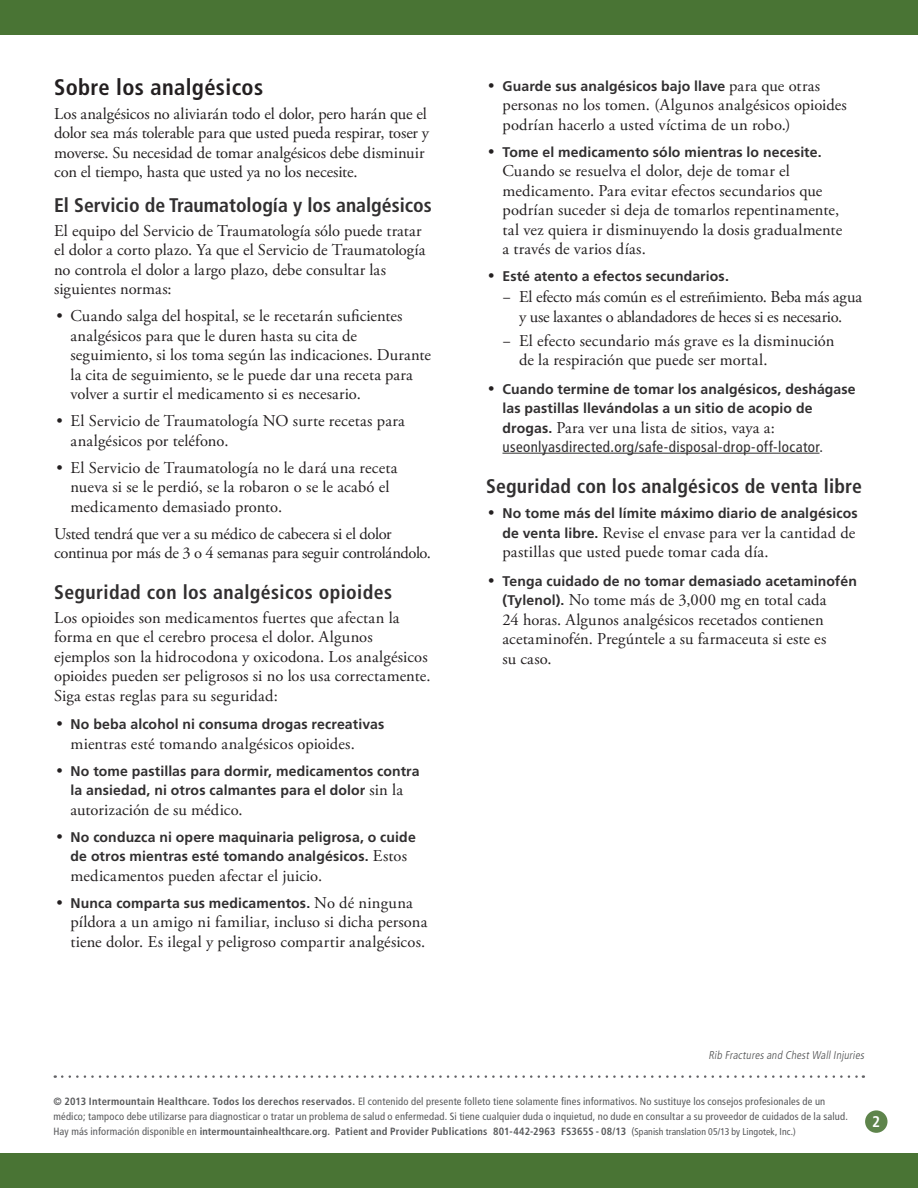
<style>
.page{position:relative;width:918px;height:1188px;background:#fff}
.page>*{position:absolute;margin:0;border:0;box-sizing:border-box;transform-origin:0 0}
.Level_1{font:700 condensed 22.5px "Frutiger LT Std";letter-spacing:.015em;color:#231f20}
.Level_2{font:700 condensed 19.65px "Frutiger LT Std";letter-spacing:.01em;color:#312f30}
.Main{font:16.5px/19.5px "Adobe Garamond Pro";color:#231f20}
.t1{font:700 condensed 15.45px "Frutiger LT Std";color:#fff}
.t2{font:condensed 15px "Frutiger LT Std";letter-spacing:.025em;color:#312f30}
.t3{font:700 14.1px/19.5px "Frutiger LT Std";letter-spacing:.01em;color:#312f30;text-align:center}
.List_intro_-_extra_s{font:italic 300 condensed 11.25px "Frutiger LT Std";color:#4b4c4d}
.t4{font:condensed 10.5px/15px "Frutiger LT Std";letter-spacing:.015em;color:#57585a}
.s1{font-family:"Adobe Garamond Pro";font-weight:400;font-size:16.5px;color:#231f20}
.s2{font-family:"Minion Pro"}
.s3{font-family:"Frutiger LT Std";font-weight:700;font-size:14.1px;color:#312f30}
.s4{font-weight:700}
.s5{font-weight:700;font-size:10.2px}
.s6{font-size:9.75px}
</style>
<div class="page">
<div style="left:0;top:1154px;width:918px;height:34px;background:#497434"></div>
<div style="left:865px;top:1110px;width:23px;height:23px;background:#5e844b;border-radius:50%"></div>
<div style="left:0;top:0;width:918px;height:34px;background:#497434"></div>
<svg style="left:62px;top:1075px;width:802px;height:3px"></svg>
<hr style="left:502px;top:453px;width:318px;height:1px;background:#312f30">
<p class="Level_1" style="left:54px;top:74px;width:211px">Sobre los analgésicos</p>
<p class="Main" style="left:54px;top:104px;width:377px">Los analgésicos no aliviarán todo el dolor, pero harán que el dolor sea más tolerable para que usted pueda respirar, toser y moverse. Su necesidad de tomar analgésicos debe disminuir con el tiempo, hasta que usted ya no los necesite.</p>
<p class="Level_2" style="left:54px;top:193px;width:379px">El Servicio de Traumatología y los analgésicos</p>
<p class="Main" style="left:54px;top:221px;width:373px">El equipo del Servicio de Traumatología sólo puede tratar el dolor a corto plazo. Ya que el Servicio de Traumatología no controla el dolor a largo plazo, debe consultar las siguientes normas:</p>
<p class="Main" style="left:71px;top:307px;width:362px;text-indent:-14px">• Cuando salga del hospital, se le recetarán suficientes analgésicos para que le duren hasta su cita de seguimiento, si los toma según las indicaciones. Durante la cita de seguimiento, se le puede dar una receta para volver a surtir el medicamento si es necesario.</p>
<p class="Main" style="left:71px;top:412px;width:336px;text-indent:-14px">• El Servicio de Traumatología NO surte recetas para analgésicos por teléfono.</p>
<p class="Main" style="left:71px;top:458px;width:328px;text-indent:-14px">• El Servicio de Traumatología no le dará una receta nueva si se le perdió, se la robaron o se le acabó el medicamento demasiado pronto.</p>
<p class="Main" style="left:54px;top:524px;width:379px">Usted tendrá que ver a su médico de cabecera si el dolor continua por más de 3 o 4 semanas para seguir controlándolo.</p>
<p class="Level_2" style="left:54px;top:580px;width:340px">Seguridad con los analgésicos opioides</p>
<p class="Main" style="left:54px;top:608px;width:378px">Los opioides son medicamentos fuertes que afectan la forma en que el cerebro procesa el dolor. Algunos ejemplos son la hidrocodona y oxicodona. Los analgésicos opioides pueden ser peligrosos si no los usa correctamente.<br>Siga estas reglas para su seguridad:</p>
<p class="t3" style="left:56px;top:715px;width:329px"><span class="s1">•</span> No beba alcohol ni consuma drogas recreativas</p>
<p class="Main" style="left:71px;top:734px;width:286px">mientras esté tomando analgésicos opioides.</p>
<p class="t3" style="left:56px;top:761px;width:365px"><span class="s1">•</span> No tome pastillas para dormir, medicamentos contra la ansiedad, ni otros calmantes para el dolor <span class="s1">sin la</span></p>
<p class="Main" style="left:71px;top:800px;width:174px">autorización de su médico.</p>
<p class="t3" style="left:56px;top:827px;width:361px"><span class="s1">•</span> No conduzca ni opere maquinaria peligrosa, o cuide de otros mientras esté tomando analgésicos. <span class="s1">Estos</span></p>
<p class="Main" style="left:71px;top:866px;width:253px">medicamentos pueden afectar el juicio.</p>
<p class="t3" style="left:56px;top:893px;width:358px"><span class="s1">•</span> Nunca comparta sus medicamentos. <span class="s1">No dé ninguna</span></p>
<p class="Main" style="left:71px;top:913px;width:358px">píldora a un amigo ni familiar, incluso si dicha persona tiene dolor. Es ilegal y peligroso compartir analgésicos.</p>
<p class="t3" style="left:488px;top:76px;width:333px"><span class="s1">•</span> Guarde sus analgésicos bajo llave <span class="s1">para que otras</span></p>
<p class="Main" style="left:502px;top:96px;width:346px">personas no los tomen. (Algunos analgésicos opioides podrían hacerlo a usted víctima de un robo.)</p>
<p class="t3" style="left:488px;top:142px;width:335px"><span class="s1">•</span> Tome el medicamento sólo mientras lo necesite.</p>
<p class="Main" style="left:502px;top:162px;width:341px">Cuando se resuelva el dolor, deje de tomar el medicamento. Para evitar efectos secundarios que podrían suceder si deja de tomarlos repentinamente, tal vez quiera ir disminuyendo la dosis gradualmente a través de varios días.</p>
<p class="t3" style="left:488px;top:266px;width:242px"><span class="s1">•</span> Esté atento a efectos secundarios.</p>
<p class="Main" style="left:502px;top:288px;width:361px;text-align:center"><span class="s2">–</span> El efecto más común es el estreñimiento. Beba más agua y use laxantes o ablandadores de heces si es necesario.</p>
<p class="Main" style="left:519px;top:331px;width:317px;text-indent:-16px"><span class="s2">–</span> El efecto secundario más grave es la disminución de la respiración que puede ser mortal.</p>
<p class="t3" style="left:502px;top:379px;width:355px;text-align:left;text-indent:-14px"><span class="s1">•</span> Cuando termine de tomar los analgésicos, deshágase las pastillas llevándolas a un sitio de acopio de</p>
<p class="Main" style="left:502px;top:419px;width:274px"><span class="s3">drogas.</span> Para ver una lista de sitios, vaya a:</p>
<p class="t2" style="left:502px;top:438px;width:322px">useonlyasdirected.org/safe-disposal-drop-off-locator.</p>
<p class="Level_2" style="left:486px;top:474px;width:377px">Seguridad con los analgésicos de venta libre</p>
<p class="t3" style="left:488px;top:504px;width:371px"><span class="s1">•</span> No tome más del límite máximo diario de analgésicos</p>
<p class="Main" style="left:502px;top:524px;width:354px"><span class="s3">de venta libre.</span> Revise el envase para ver la cantidad de pastillas que usted puede tomar cada día.</p>
<p class="t3" style="left:488px;top:571px;width:370px"><span class="s1">•</span> Tenga cuidado de no tomar demasiado acetaminofén</p>
<p class="Main" style="left:502px;top:591px;width:325px"><span class="s3">(Tylenol).</span> No tome más de 3,000 mg en total cada 24 horas. Algunos analgésicos recetados contienen acetaminofén. Pregúntele a su farmaceuta si este es su caso.</p>
<p class="List_intro_-_extra_s" style="left:708px;top:1049px;width:159px">Rib Fractures and Chest Wall Injuries</p>
<p class="t4" style="left:53px;top:1094px;width:796px"><span class="s4">© 2013 Intermountain Healthcare. Todos los derechos reservados.</span> El contenido del presente folleto tiene solamente fines informativos. No sustituye los consejos profesionales de un médico; tampoco debe utilizarse para diagnosticar o tratar un problema de salud o enfermedad. Si tiene cualquier duda o inquietud, no dude en consultar a su proveedor de cuidados de la salud.<br>Hay más información disponible en <span class="s5">intermountainhealthcare.org.</span> <span class="s4">Patient and Provider Publications 801-442-2963 FS365S - 08/13</span> (<span class="s6">Spanish translation 05/13 by Lingotek, Inc.)</span></p>
<p class="t1" style="left:872px;top:1112px;width:10px">2</p>
</div>
